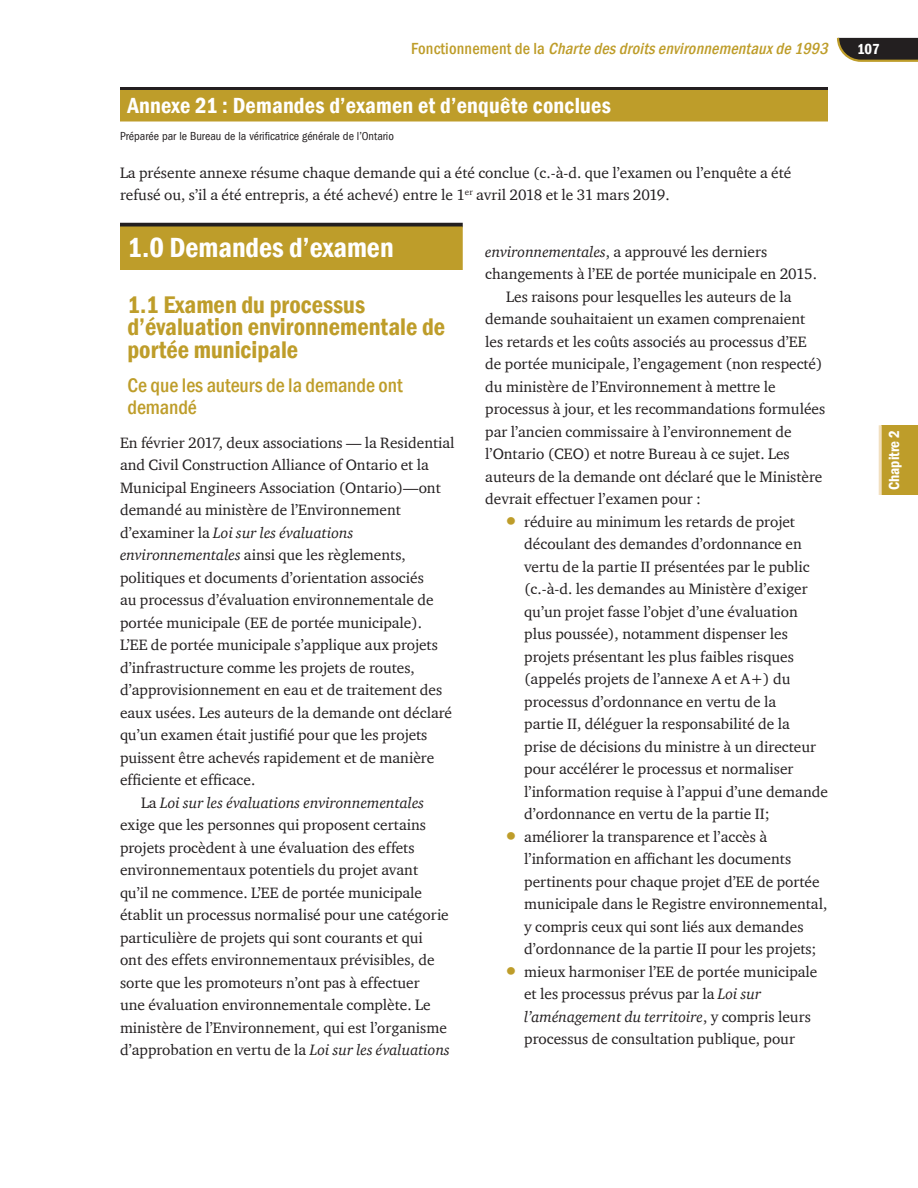
<style>
.page{position:relative;width:918px;height:1188px;background:#fff}
.page>*{position:absolute;margin:0;border:0;box-sizing:border-box;transform-origin:0 0}
.t1{font:600 condensed 28.5px "Franklin Gothic";color:#fff}
.t2{font:600 condensed 24.75px/22.5px "Franklin Gothic";color:#be9d2a}
.t3{font:600 condensed 22.5px "Franklin Gothic";letter-spacing:.01em;color:#fff}
.t4{font:500 condensed 20.25px/22.5px "Franklin Gothic";letter-spacing:-.005em;color:#be9d2a}
.t5{font:italic 500 condensed 16.5px "Franklin Gothic";color:#be9d2a}
.t6{font:15.3px/22.5px "Charter ITC";color:#231f20}
.t7{font:italic 15.3px "Charter ITC";color:#231f20}
.t8{font:600 condensed 15px "Franklin Gothic";color:#fff}
.t9{font:12px "Franklin Got Cd ITCTT";color:#231f20}
.s1{font-style:normal}
.s2{font-style:italic}
.s3{font-size:27px;color:#be9d2a}
</style>
<div class="page">
<svg style="left:836px;top:38px;width:82px;height:24px"></svg>
<div style="left:881px;top:425px;width:37px;height:70px;background:#be9d2a"></div>
<hr style="left:879px;top:425px;width:3px;height:70px;background:#f2e0c0">
<hr style="left:120px;top:87px;width:708px;height:3px;background:#231f20">
<div style="left:120px;top:90px;width:708px;height:32px;background:#be9d2a"></div>
<hr style="left:120px;top:223px;width:343px;height:4px;background:#231f20">
<div style="left:120px;top:226px;width:343px;height:44px;background:#be9d2a"></div>
<p class="t5" style="left:411px;top:38px;width:423px"><span class="s1">F o n c t i o n n e m e n t d e l a</span> Chartedesdroitsenvironnementauxde1993</p>
<p class="t8" style="left:857px;top:39px;width:24px">107</p>
<h3 class="t3" style="left:128px;top:90px;width:485px">Annexe 21 : Demandes d’examen et d’enquête conclues</h3>
<p class="t9" style="left:120px;top:129px;width:275px">Préparée par le Bureau de la vérificatrice générale de l’Ontario</p>
<p class="t6" style="left:120px;top:161px;width:673px">La présente annexe résume chaque demande qui a été conclue (c.-à-d. que l’examen ou l’enquête a été refusé ou, s’il a été entrepris, a été achevé) entre le 1<sup>er</sup> avril 2018 et le 31 mars 2019.</p>
<h1 class="t1" style="left:128px;top:228px;width:268px">1.0 Demandes d’examen</h1>
<h2 class="t2" style="left:128px;top:293px;width:319px">1.1 Examen du processus d’évaluation environnementale de portée municipale</h2>
<h3 class="t4" style="left:128px;top:373px;width:277px">Ce que les auteurs de la demande ont demandé</h3>
<p class="t6" style="left:120px;top:431px;width:336px">En février 2017, deux associations — la Residential</p>
<p class="t6" style="left:120px;top:453px;width:310px">and Civil Construction Alliance of Ontario et la</p>
<p class="t6" style="left:120px;top:476px;width:322px">Municipal Engineers Association (Ontario)—ont</p>
<p class="t6" style="left:120px;top:498px;width:283px">demandé au ministère de l’Environnement</p>
<p class="t7" style="left:120px;top:523px;width:235px"><span class="s1">d’examiner la</span> Loi sur les évaluations</p>
<p class="t6" style="left:120px;top:543px;width:287px"><span class="s2">environnementales</span> ainsi que les règlements,</p>
<p class="t6" style="left:120px;top:566px;width:305px">politiques et documents d’orientation associés</p>
<p class="t6" style="left:120px;top:588px;width:315px">au processus d’évaluation environnementale de</p>
<p class="t6" style="left:120px;top:611px;width:304px">portée municipale (EE de portée municipale).</p>
<p class="t6" style="left:120px;top:633px;width:319px">L’EE de portée municipale s’applique aux projets</p>
<p class="t6" style="left:120px;top:656px;width:296px">d’infrastructure comme les projets de routes,</p>
<p class="t6" style="left:120px;top:678px;width:324px">d’approvisionnement en eau et de traitement des</p>
<p class="t6" style="left:120px;top:701px;width:334px">eaux usées. Les auteurs de la demande ont déclaré</p>
<p class="t6" style="left:120px;top:723px;width:309px">qu’un examen était justifié pour que les projets</p>
<p class="t6" style="left:120px;top:746px;width:316px">puissent être achevés rapidement et de manière</p>
<p class="t6" style="left:120px;top:768px;width:137px">efficiente et efficace.</p>
<p class="t7" style="left:141px;top:793px;width:285px"><span class="s1">La</span> Loi sur les évaluations environnementales</p>
<p class="t6" style="left:120px;top:813px;width:308px">exige que les personnes qui proposent certains</p>
<p class="t6" style="left:120px;top:836px;width:296px">projets procèdent à une évaluation des effets</p>
<p class="t6" style="left:120px;top:858px;width:300px">environnementaux potentiels du projet avant</p>
<p class="t6" style="left:120px;top:881px;width:304px">qu’il ne commence. L’EE de portée municipale</p>
<p class="t6" style="left:120px;top:903px;width:330px">établit un processus normalisé pour une catégorie</p>
<p class="t6" style="left:120px;top:926px;width:304px">particulière de projets qui sont courants et qui</p>
<p class="t6" style="left:120px;top:948px;width:316px">ont des effets environnementaux prévisibles, de</p>
<p class="t6" style="left:120px;top:971px;width:301px">sorte que les promoteurs n’ont pas à effectuer</p>
<p class="t6" style="left:120px;top:993px;width:312px">une évaluation environnementale complète. Le</p>
<p class="t6" style="left:120px;top:1016px;width:328px">ministère de l’Environnement, qui est l’organisme</p>
<p class="t6" style="left:120px;top:1038px;width:331px">d’approbation en vertu de la <span class="s2">Loi sur les évaluations</span></p>
<p class="t6" style="left:485px;top:240px;width:284px"><span class="s2">environnementales</span>, a approuvé les derniers</p>
<p class="t6" style="left:485px;top:262px;width:333px">changements à l’EE de portée municipale en 2015.</p>
<p class="t6" style="left:506px;top:285px;width:287px">Les raisons pour lesquelles les auteurs de la</p>
<p class="t6" style="left:485px;top:307px;width:322px">demande souhaitaient un examen comprenaient</p>
<p class="t6" style="left:485px;top:330px;width:323px">les retards et les coûts associés au processus d’EE</p>
<p class="t6" style="left:485px;top:352px;width:339px">de portée municipale, l’engagement (non respecté)</p>
<p class="t6" style="left:485px;top:375px;width:292px">du ministère de l’Environnement à mettre le</p>
<p class="t6" style="left:485px;top:397px;width:342px">processus à jour, et les recommandations formulées</p>
<p class="t6" style="left:485px;top:420px;width:308px">par l’ancien commissaire à l’environnement de</p>
<p class="t6" style="left:485px;top:442px;width:306px">l’Ontario (CEO) et notre Bureau à ce sujet. Les</p>
<p class="t6" style="left:485px;top:465px;width:339px">auteurs de la demande ont déclaré que le Ministère</p>
<p class="t6" style="left:485px;top:487px;width:217px">devrait effectuer l’examen pour :</p>
<p class="t6" style="left:524px;top:510px;width:305px;text-indent:-21px"><span class="s3">•</span> réduire au minimum les retards de projet découlant des demandes d’ordonnance en vertu de la partie II présentées par le public (c.-à-d. les demandes au Ministère d’exiger qu’un projet fasse l’objet d’une évaluation plus poussée), notamment dispenser les projets présentant les plus faibles risques (appelés projets de l’annexe A et A+) du processus d’ordonnance en vertu de la<br>partie II, déléguer la responsabilité de la<br>prise de décisions du ministre à un directeur pour accélérer le processus et normaliser l’information requise à l’appui d’une demande d’ordonnance en vertu de la partie II;</p>
<p class="t6" style="left:524px;top:825px;width:305px;text-indent:-21px"><span class="s3">•</span> améliorer la transparence et l’accès à l’information en affichant les documents pertinents pour chaque projet d’EE de portée municipale dans le Registre environnemental, y compris ceux qui sont liés aux demandes d’ordonnance de la partie II pour les projets;</p>
<p class="t6" style="left:524px;top:960px;width:295px;text-indent:-21px"><span class="s3">•</span> mieux harmoniser l’EE de portée municipale et les processus prévus par la <span class="s2">Loi sur l’aménagement du territoire</span>, y compris leurs processus de consultation publique, pour</p>
<p class="t8" style="left:884px;top:490px;width:61px;rotate:-90deg">Chapitre 2</p>
</div>
